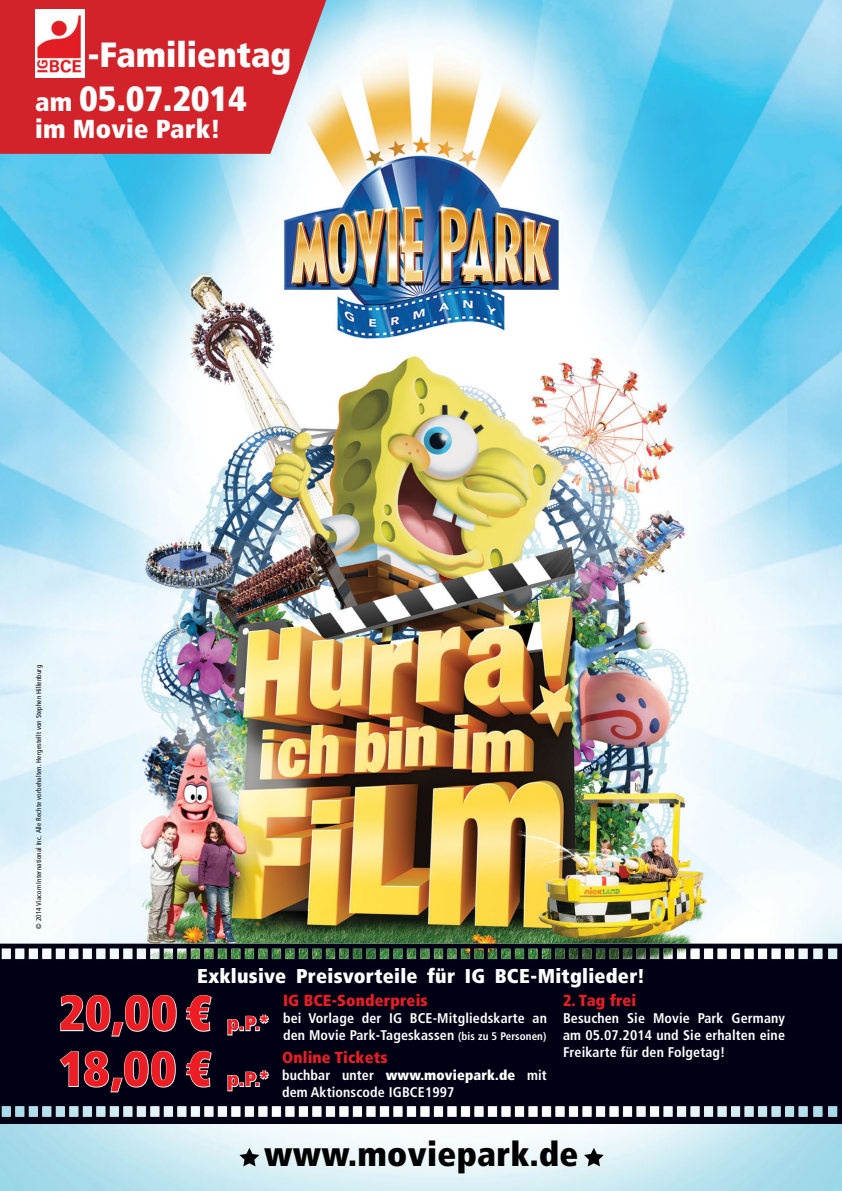
<style>
.page{position:relative;width:842px;height:1191px;background:#fff}
.page>*{position:absolute;margin:0;border:0;box-sizing:border-box;transform-origin:0 0}
.t1{font:900 condensed 49px "Frutiger LT Com";letter-spacing:.025em;color:#ed1d24}
.t2{font:900 condensed 35px "Frutiger LT Com";color:#fff}
.t3{font:900 condensed 34px "Frutiger LT Com";letter-spacing:.01em;color:#000}
.t4{font:900 condensed 26px "Frutiger LT Com";letter-spacing:.01em;color:#fff}
.t5{font:900 condensed 20px "Frutiger LT Com";letter-spacing:.015em;color:#fff}
.t6{font:900 condensed 20px "Frutiger LT Com";color:#ed1d24}
.t7{font:900 condensed 16px "Frutiger LT Com";letter-spacing:.01em;color:#e31e26}
.t8{font:700 condensed 14px/16.8px "Frutiger LT Com";letter-spacing:.01em;color:#fff}
.t9{font:condensed 7px "Frutiger LT Com";letter-spacing:.025em;color:#000}
.s1{font-size:26px}
.s2{font-size:11px}
.s3{font-weight:900}
</style>
<div class="page">
<img style="left:0;top:0;width:842px;height:1191px">
<svg style="left:0;top:0;width:326px;height:154px;background:#d3363c"></svg>
<img style="left:0;top:941px;width:842px;height:182px">
<svg style="left:240px;top:1147px;width:19px;height:19px"></svg>
<svg style="left:584px;top:1147px;width:20px;height:19px"></svg>
<img style="left:35px;top:10px;width:49px;height:68px">
<svg style="left:59px;top:994px;width:118px;height:43px;background:#2b2b3c"></svg>
<svg style="left:185px;top:994px;width:28px;height:38px"></svg>
<svg style="left:227px;top:1014px;width:43px;height:22px"></svg>
<svg style="left:59px;top:1050px;width:117px;height:43px;background:#2a2a3a"></svg>
<svg style="left:185px;top:1050px;width:28px;height:38px"></svg>
<svg style="left:227px;top:1069px;width:43px;height:23px"></svg>
<h2 class="t2" style="left:88px;top:33px;width:205px">-Familientag</h2>
<h2 class="t2" style="left:35px;top:77px;width:213px"><span class="s1">am</span> 05.07.2014</h2>
<h3 class="t4" style="left:35px;top:113px;width:187px">im Movie Park!</h3>
<p class="t9" style="left:35px;top:929px;width:265px;rotate:-90deg">© 2014 Viacom International Inc. Alle Rechte vorbehalten. Hergestellt von Stephen Hillenburg</p>
<h3 class="t5" style="left:197px;top:964px;width:449px">Exklusive Preisvorteile für IG BCE-Mitglieder!</h3>
<h1 class="t1" style="left:59px;top:983px;width:154px">20,00 €</h1>
<p class="t7" style="left:563px;top:991px;width:75px">2. Tag frei</p>
<p class="t8" style="left:563px;top:1010px;width:223px;text-align:justify">Besuchen Sie Movie Park Germany am 05.07.2014 und Sie erhalten eine Freikarte für den Folgetag!</p>
<p class="t7" style="left:283px;top:991px;width:146px">IG BCE-Sonderpreis</p>
<p class="t8" style="left:283px;top:1010px;width:265px">bei Vorlage der IG BCE-Mitgliedskarte an den Movie Park-Tageskassen <span class="s2">(bis zu 5 Personen)</span></p>
<h3 class="t6" style="left:227px;top:1011px;width:44px">p.P.*</h3>
<p class="t7" style="left:282px;top:1047px;width:107px">Online Tickets</p>
<p class="t8" style="left:282px;top:1066px;width:266px">buchbar unter <span class="s3">www.moviepark.de</span> mit dem Aktionscode IGBCE1997</p>
<h1 class="t1" style="left:59px;top:1039px;width:154px">18,00 €</h1>
<h3 class="t6" style="left:227px;top:1067px;width:44px">p.P.*</h3>
<h3 class="t3" style="left:264px;top:1133px;width:316px">www.moviepark.de</h3>
</div>
